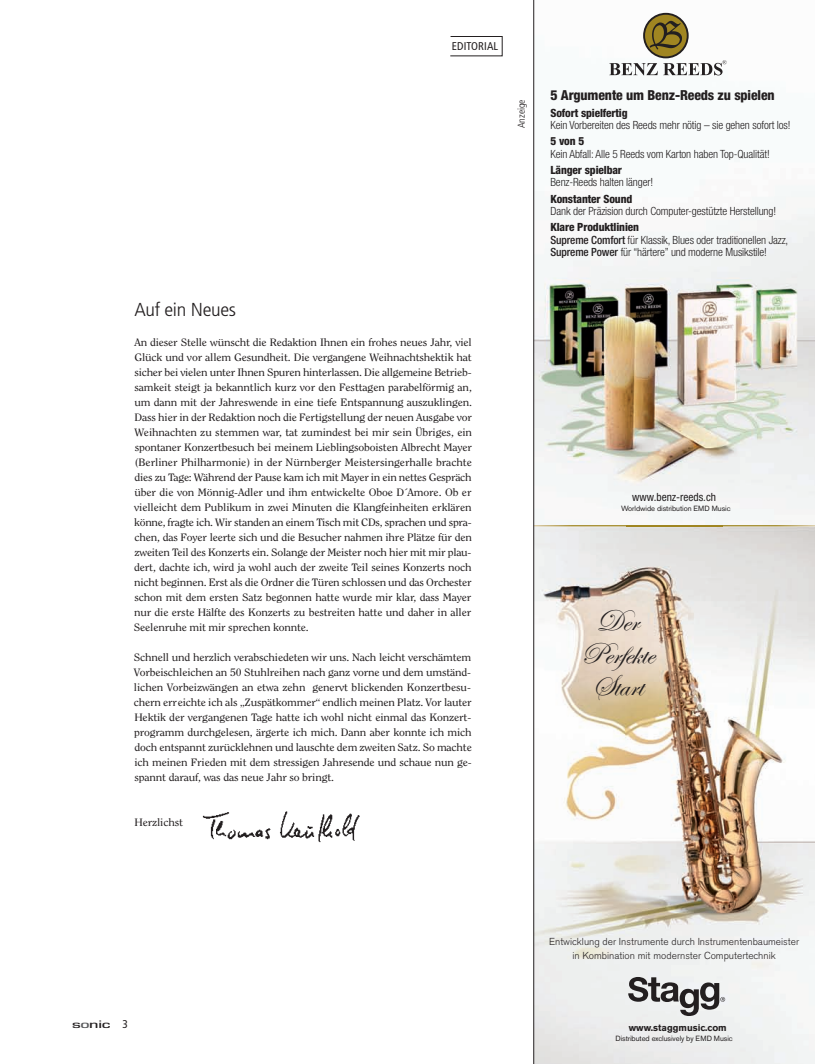
<style>
.page{position:relative;width:815px;height:1064px;background:#fff}
.page>*{position:absolute;margin:0;border:0;box-sizing:border-box;transform-origin:0 0}
.t1{font:30.75px "Edwardian Script ITC";color:#231f20}
.t2{font:300 condensed 18.75px "Frutiger LT Std";letter-spacing:-.015em;color:#231f20;scale:1.1 1}
.t3{font:800 condensed 13.75px "Helvetica Neue LT Std";letter-spacing:-.01em;color:#231f20}
.t4{font:300 condensed 11.25px/12.5px "Helvetica Neue LT Std";letter-spacing:-.01em;color:#231f20}
.t5{font:800 condensed 11.25px "Helvetica Neue LT Std";letter-spacing:-.01em;color:#231f20}
.t6{font:condensed 11.25px "Helvetica Neue LT Std";color:#231f20}
.t7{font:condensed 11.25px "Frutiger LT Std";letter-spacing:.01em;color:#231f20}
.t8{font:500 11.25px "Eurostile T";letter-spacing:-.02em;color:#231f20;scale:1.6 1}
.t9{font:10.62px/15px "Clearface Std";letter-spacing:-.015em;color:#231f20;text-align:justify;scale:1.1 1}
.t10{font:300 10px/13.5px "Akzidenz Grotesk BE";color:#231f20;text-align:center}
.t11{font:300 condensed 10px "Frutiger LT Std";color:#231f20}
.t12{font:700 9.5px "Akzidenz Grotesk BE";color:#231f20}
.t13{font:7.5px "Akzidenz Grotesk BE";letter-spacing:-.01em;color:#231f20}
.s1{font-weight:800}
.s2{font-weight:500}
.s3{color:#57585a}
.s4{font-family:"Frutiger LT Std";font-weight:400;font-stretch:condensed}
</style>
<div class="page">
<div style="left:450px;top:36px;width:53px;height:20px;border:1px solid #231f20"></div>
<img style="left:202px;top:811px;width:158px;height:32px">
<img style="left:533px;top:0;width:282px;height:1064px">
<p class="t7" style="left:452px;top:41px;width:48px">EDITORIAL</p>
<p class="t11" style="left:517px;top:128px;width:31px;rotate:-90deg">Anzeige</p>
<h2 class="t2" style="left:134px;top:302px;width:94px">Auf ein Neues</h2>
<p class="t9" style="left:134px;top:335px;width:309px">An dieser Stelle wünscht die Redaktion Ihnen ein frohes neues Jahr, viel Glück und vor allem Gesundheit. Die vergangene Weihnachtshektik hat sicher bei vielen unter Ihnen Spuren hinterlassen. Die allgemeine Betrieb&shy;samkeit steigt ja bekanntlich kurz vor den Festtagen parabelförmig an, um dann mit der Jahreswende in eine tiefe Entspannung auszuklingen.<br>Dass hier in der Redaktion noch die Fertigstellung der neuen Ausgabe vor Weihnachten zu stemmen war, tat zumindest bei mir sein Übriges, ein spontaner Konzertbesuch bei meinem Lieblingsoboisten Albrecht Mayer (Berliner Philharmonie) in der Nürnberger Meistersingerhalle brachte dies zu Tage: Während der Pause kam ich mit Mayer in ein nettes Gespräch über die von Mönnig-Adler und ihm entwickelte Oboe D´Amore. Ob er vielleicht dem Publikum in zwei Minuten die Klangfeinheiten erklären könne, fragte ich. Wir standen an einem Tisch mit CDs, sprachen und spra&shy;chen, das Foyer leerte sich und die Besucher nahmen ihre Plätze für den zweiten Teil des Konzerts ein. Solange der Meister noch hier mit mir plau&shy;dert, dachte ich, wird ja wohl auch der zweite Teil seines Konzerts noch nicht beginnen. Erst als die Ordner die Türen schlossen und das Orchester schon mit dem ersten Satz begonnen hatte wurde mir klar, dass Mayer nur die erste Hälfte des Konzerts zu bestreiten hatte und daher in aller Seelenruhe mit mir sprechen konnte.</p>
<p class="t9" style="left:134px;top:650px;width:309px">Schnell und herzlich verabschiedeten wir uns. Nach leicht verschämtem Vorbeischleichen an 50 Stuhlreihen nach ganz vorne und dem umständ&shy;lichen Vorbeizwängen an etwa zehn genervt blickenden Konzertbesu&shy;chern erreichte ich als „Zuspätkommer“ endlich meinen Platz. Vor lauter Hektik der vergangenen Tage hatte ich wohl nicht einmal das Konzert&shy;programm durchgelesen, ärgerte ich mich. Dann aber konnte ich mich doch entspannt zurücklehnen und lauschte dem zweiten Satz. So machte ich meinen Frieden mit dem stressigen Jahresende und schaue nun ge&shy;spannt darauf, was das neue Jahr so bringt.</p>
<p class="t9" style="left:135px;top:815px;width:46px">Herzlichst</p>
<p class="t3" style="left:550px;top:91px;width:226px">5 Argumente um Benz-Reeds zu spielen</p>
<p class="t5" style="left:550px;top:108px;width:79px">Sofort spielfertig</p>
<p class="t4" style="left:550px;top:120px;width:242px">Kein Vorbereiten des Reeds mehr nötig – sie gehen sofort los!</p>
<p class="t5" style="left:550px;top:137px;width:35px">5 von 5</p>
<p class="t4" style="left:550px;top:148px;width:221px">Kein Abfall: Alle 5 Reeds vom Karton haben Top-Qualität!</p>
<p class="t5" style="left:550px;top:166px;width:73px">Länger spielbar</p>
<p class="t4" style="left:550px;top:177px;width:104px">Benz-Reeds halten länger!</p>
<p class="t5" style="left:550px;top:194px;width:83px">Konstanter Sound</p>
<p class="t4" style="left:550px;top:206px;width:227px">Dank der Präzision durch Computer-gestützte Herstellung!</p>
<p class="t4" style="left:550px;top:222px;width:239px"><span class="s1">Klare Produktlinien<br></span><span class="s2">Supreme Comfort</span> für Klassik, Blues oder traditionellen Jazz,<br><span class="s2">Supreme Power</span> für “härtere” und moderne Musikstile!</p>
<p class="t6" style="left:632px;top:492px;width:85px">www.benz-reeds.ch</p>
<p class="t13" style="left:621px;top:505px;width:111px">Worldwide distribution EMD Music</p>
<h1 class="t1" style="left:623px;top:604px;width:18px">!"</h1>
<h1 class="t1" style="left:581px;top:636px;width:75px">#!"$!%&amp;!</h1>
<h1 class="t1" style="left:592px;top:669px;width:53px">'&amp;("&amp;</h1>
<p class="t8" style="left:72px;top:1017px;width:36px">s<span class="s3">o</span>nic <span class="s4">3</span></p>
<p class="t10" style="left:549px;top:936px;width:252px">Entwicklung der Instrumente durch Instrumentenbaumeister in Kombination mit modernster Computertechnik</p>
<p class="t12" style="left:629px;top:1024px;width:100px">www.staggmusic.com</p>
<p class="t13" style="left:616px;top:1035px;width:119px">Distributed exclusively by EMD Music</p>
</div>
